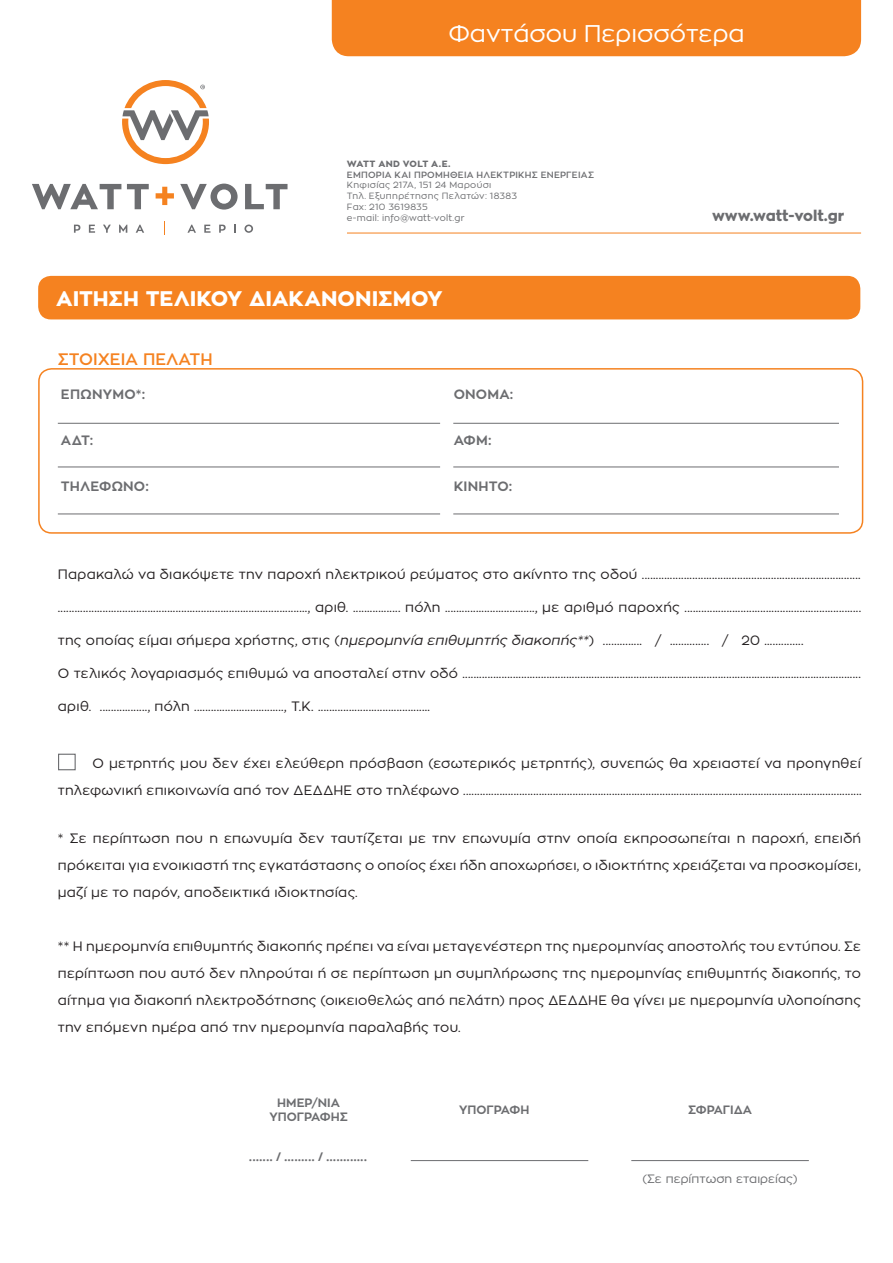
<style>
.page{position:relative;width:893px;height:1263px;background:#fff}
.page>*{position:absolute;margin:0;border:0;box-sizing:border-box;transform-origin:0 0}
.t1{font:24px "Zona Pro";color:#fff}
.t2{font:800 21px "Zona Pro";color:#fff}
.t3{font:600 16.5px "Zona Pro";color:#f58220}
.t4{font:800 15px "Zona Pro";letter-spacing:-.005em;color:#6c6d70}
.t5{font:13.5px/27px "Zona Pro";letter-spacing:.02em;color:#231f20;text-align:justify}
.t6{font:700 13.5px "Zona Pro";letter-spacing:.01em;color:#6c6d70}
.t7{font:700 12px "Zona Pro";color:#6c6d70}
.t8{font:700 12px "Open Sans";color:#6c6d70}
.t9{font:12px "Zona Pro";color:#6c6d70}
.t10{font:9px/10.8px "Zona Pro";letter-spacing:.03em;color:#6c6d70}
.t11{font:600 9px "Zona Pro";letter-spacing:.025em;color:#6c6d70}
.t12{font:800 9px "Zona Pro";letter-spacing:.01em;color:#6c6d70}
.s1{font-style:italic}
</style>
<div class="page">
<div style="left:332px;top:0;width:529px;height:56px;background:#f58220"></div>
<svg style="left:32px;top:184px;width:89px;height:25px"></svg>
<svg style="left:127px;top:184px;width:22px;height:25px"></svg>
<svg style="left:156px;top:187px;width:18px;height:18px"></svg>
<svg style="left:180px;top:184px;width:58px;height:26px"></svg>
<svg style="left:245px;top:184px;width:43px;height:25px"></svg>
<svg style="left:122px;top:80px;width:87px;height:84px"></svg>
<svg style="left:74px;top:225px;width:6px;height:8px"></svg>
<svg style="left:89px;top:225px;width:6px;height:8px"></svg>
<svg style="left:103px;top:225px;width:8px;height:8px"></svg>
<svg style="left:119px;top:225px;width:8px;height:8px"></svg>
<svg style="left:136px;top:225px;width:8px;height:8px"></svg>
<svg style="left:164px;top:221px;width:1px;height:14px"></svg>
<svg style="left:187px;top:225px;width:9px;height:8px"></svg>
<svg style="left:204px;top:225px;width:6px;height:8px"></svg>
<svg style="left:219px;top:225px;width:7px;height:8px"></svg>
<svg style="left:234px;top:225px;width:2px;height:8px"></svg>
<svg style="left:244px;top:225px;width:9px;height:8px"></svg>
<hr style="left:347px;top:233px;width:514px;height:1px;background:#f58220">
<div style="left:38px;top:276px;width:822px;height:43px;background:#f58220;border-radius:13px"></div>
<div style="left:38px;top:368px;width:825px;height:166px;border:2px solid #f58220;border-radius:13px"></div>
<hr style="left:58px;top:467px;width:382px;height:1px;background:#6c6d70">
<hr style="left:58px;top:514px;width:382px;height:1px;background:#6c6d70">
<hr style="left:58px;top:423px;width:382px;height:1px;background:#6c6d70">
<hr style="left:453px;top:467px;width:386px;height:1px;background:#6c6d70">
<hr style="left:453px;top:514px;width:386px;height:1px;background:#6c6d70">
<hr style="left:453px;top:423px;width:386px;height:1px;background:#6c6d70">
<hr style="left:411px;top:1160px;width:177px;height:1px;background:#6c6d70">
<hr style="left:631px;top:1160px;width:178px;height:1px;background:#6c6d70">
<div style="left:58px;top:754px;width:18px;height:16px;border:1px solid #6c6d70"></div>
<h1 class="t1" style="left:448px;top:18px;width:298px">Φαντάσου Περισσότερα</h1>
<p class="t12" style="left:347px;top:158px;width:105px">WATT AND VOLT A.E.</p>
<p class="t11" style="left:347px;top:169px;width:248px">ΕΜΠΟΡΙΑ ΚΑΙ ΠΡΟΜΗΘΕΙΑ ΗΛΕΚΤΡΙΚΗΣ ΕΝΕΡΓΕΙΑΣ</p>
<p class="t10" style="left:347px;top:180px;width:171px">Κηφισίας 217Α, 151 24 Μαρούσι<br>Τηλ. Εξυπηρέτησης Πελατών: 18383<br>Fax: 210 3619835<br>e-mail: info@watt-volt.gr</p>
<p class="t2" style="left:56px;top:285px;width:388px">ΑΙΤΗΣΗ ΤΕΛΙΚΟΥ ΔΙΑΚΑΝΟΝΙΣΜΟΥ</p>
<p class="t3" style="left:58px;top:349px;width:156px">ΣΤΟΙΧΕΙΑ ΠΕΛΑΤΗ</p>
<p class="t6" style="left:61px;top:385px;width:86px">ΕΠΩΝΥΜΟ*:</p>
<p class="t6" style="left:454px;top:385px;width:61px">ΟΝΟΜΑ:</p>
<p class="t6" style="left:61px;top:431px;width:34px">ΑΔΤ:</p>
<p class="t6" style="left:454px;top:431px;width:39px">ΑΦΜ:</p>
<p class="t6" style="left:61px;top:477px;width:89px">ΤΗΛΕΦΩΝΟ:</p>
<p class="t6" style="left:454px;top:477px;width:60px">ΚΙΝΗΤΟ:</p>
<p class="t4" style="left:712px;top:206px;width:134px">www.watt-volt.gr</p>
<p class="t5" style="left:58px;top:561px;width:804px">Παρακαλώ να διακόψετε την παροχή ηλεκτρικού ρεύματος στο ακίνητο της οδού ..............................................................................</p>
<p class="t5" style="left:58px;top:594px;width:805px">........................................................................................., αριθ. ................. πόλη ................................, με αριθμό παροχής ...............................................................</p>
<p class="t5" style="left:58px;top:627px;width:747px">της οποίας είμαι σήμερα χρήστης, στις (<span class="s1">ημερομηνία επιθυμητής διακοπής**</span>) ...……..... / ...……..... / 20 ...…...…..</p>
<p class="t5" style="left:58px;top:660px;width:804px">Ο τελικός λογαριασμός επιθυμώ να αποσταλεί στην οδό ..............................................................................................................................................</p>
<p class="t5" style="left:58px;top:693px;width:374px">αριθ. ................., πόλη ................................, Τ.Κ. ........................................</p>
<p class="t5" style="left:58px;top:749px;width:805px;text-align:right">Ο μετρητής μου δεν έχει ελεύθερη πρόσβαση (εσωτερικός μετρητής), συνεπώς θα χρειαστεί να προηγηθεί τηλεφωνική επικοινωνία από τον ΔΕΔΔΗΕ στο τηλέφωνο ..............................................................................................................................................</p>
<p class="t5" style="left:58px;top:824px;width:805px">* Σε περίπτωση που η επωνυμία δεν ταυτίζεται με την επωνυμία στην οποία εκπροσωπείται η παροχή, επειδή πρόκειται για ενοικιαστή της εγκατάστασης ο οποίος έχει ήδη αποχωρήσει, ο ιδιοκτήτης χρειάζεται να προσκομίσει, μαζί με το παρόν, αποδεικτικά ιδιοκτησίας.</p>
<p class="t5" style="left:58px;top:932px;width:805px">** Η ημερομηνία επιθυμητής διακοπής πρέπει να είναι μεταγενέστερη της ημερομηνίας αποστολής του εντύπου. Σε περίπτωση που αυτό δεν πληρούται ή σε περίπτωση μη συμπλήρωσης της ημερομηνίας επιθυμητής διακοπής, το αίτημα για διακοπή ηλεκτροδότησης (οικειοθελώς από πελάτη) προς ΔΕΔΔΗΕ θα γίνει με ημερομηνία υλοποίησης την επόμενη ημέρα από την ημερομηνία παραλαβής του.</p>
<p class="t7" style="left:277px;top:1094px;width:64px">ΗΜΕΡ/ΝΙΑ</p>
<p class="t7" style="left:270px;top:1109px;width:80px">ΥΠΟΓΡΑΦΗΣ</p>
<p class="t8" style="left:249px;top:1148px;width:120px">....... / ......... / ............</p>
<p class="t7" style="left:459px;top:1102px;width:72px">ΥΠΟΓΡΑΦΗ</p>
<p class="t7" style="left:688px;top:1102px;width:66px">ΣΦΡΑΓΙΔΑ</p>
<p class="t9" style="left:642px;top:1171px;width:157px">(Σε περίπτωση εταιρείας)</p>
</div>
